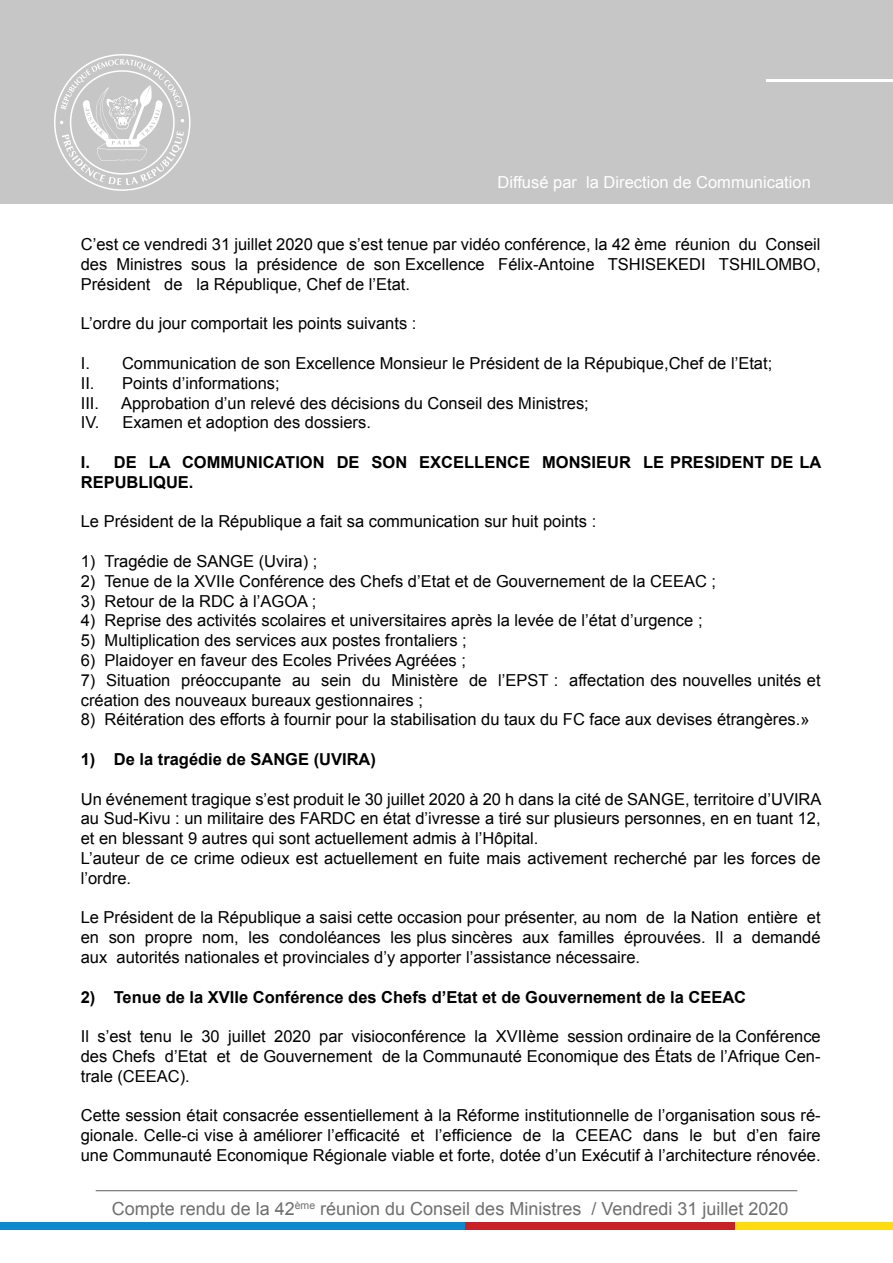
<style>
.page{position:relative;width:893px;height:1263px;background:#fff}
.page>*{position:absolute;margin:0;border:0;box-sizing:border-box;transform-origin:0 0}
.t1{font:18px "Arial";color:#706f6f}
.t2{font:16.5px/19.8px "Arial";color:#000;text-align:justify}
.t3{font:700 16.5px/19.8px "Arial";color:#000}
.t4{font:16.5px "Arial";color:#fff}
</style>
<div class="page">
<div style="left:0;top:0;width:893px;height:204px;background:#c7c6c6"></div>
<hr style="left:767px;top:79px;width:126px;height:3px;background:#fff">
<svg style="left:54px;top:54px;width:137px;height:137px"></svg>
<hr style="left:96px;top:1190px;width:701px;height:1px;background:#706f6f">
<div style="left:0;top:1222px;width:465px;height:7px;background:#0f89cb"></div>
<div style="left:465px;top:1222px;width:271px;height:7px;background:#c92128"></div>
<div style="left:736px;top:1222px;width:157px;height:7px;background:#ffdb0f"></div>
<p class="t4" style="left:497px;top:171px;width:315px">Diffusé par la Direction de Communication</p>
<p class="t2" style="left:81px;top:235px;width:741px">C’est ce vendredi 31 juillet 2020 que s’est tenue par vidéo conférence, la 42 ème réunion du Conseil des Ministres sous la présidence de son Excellence Félix-Antoine TSHISEKEDI TSHILOMBO, Président de la République, Chef de l’Etat.</p>
<p class="t2" style="left:81px;top:314px;width:337px">L’ordre du jour comportait les points suivants :</p>
<p class="t2" style="left:81px;top:353px;width:693px;text-align:left">I. Communication de son Excellence Monsieur le Président de la Répubique,Chef de l’Etat;<br>II. Points d’informations;<br>III.</p>
<p class="t2" style="left:81px;top:393px;width:510px;text-indent:40px">Approbation d’un relevé des décisions du Conseil des Ministres;<br>IV. Examen et adoption des dossiers.</p>
<p class="t3" style="left:81px;top:453px;width:742px">I. DE LA COMMUNICATION DE SON EXCELLENCE MONSIEUR LE PRESIDENT DE LA<br>REPUBLIQUE.</p>
<p class="t2" style="left:81px;top:512px;width:517px">Le Président de la République a fait sa communication sur huit points :</p>
<p class="t2" style="left:81px;top:551px;width:238px">1) Tragédie de SANGE (Uvira) ;</p>
<p class="t2" style="left:81px;top:571px;width:637px">2) Tenue de la XVIIe Conférence des Chefs d’Etat et de Gouvernement de la CEEAC ;</p>
<p class="t2" style="left:81px;top:591px;width:237px">3) Retour de la RDC à l’AGOA ;</p>
<p class="t2" style="left:81px;top:611px;width:623px">4) Reprise des activités scolaires et universitaires après la levée de l’état d’urgence ;</p>
<p class="t2" style="left:81px;top:631px;width:388px">5) Multiplication des services aux postes frontaliers ;</p>
<p class="t2" style="left:81px;top:650px;width:387px">6) Plaidoyer en faveur des Ecoles Privées Agréées ;</p>
<p class="t2" style="left:81px;top:670px;width:741px">7) Situation préoccupante au sein du Ministère de l’EPST : affectation des nouvelles unités et création des nouveaux bureaux gestionnaires ;</p>
<p class="t2" style="left:81px;top:710px;width:730px">8) Réitération des efforts à fournir pour la stabilisation du taux du FC face aux devises étrangères.»</p>
<p class="t3" style="left:81px;top:750px;width:297px">1) De la tragédie de SANGE (UVIRA)</p>
<p class="t2" style="left:81px;top:789px;width:742px;text-align:left">Un événement tragique s’est produit le 30 juillet 2020 à 20 h dans la cité de SANGE, territoire d’UVIRA au Sud-Kivu : un militaire des FARDC en état d’ivresse a tiré sur plusieurs personnes, en en tuant 12, et en blessant 9 autres qui sont actuellement admis à l’Hôpital.<br>L’auteur de ce crime odieux est actuellement en fuite mais activement recherché par les forces de l’ordre.</p>
<p class="t2" style="left:81px;top:908px;width:741px">Le Président de la République a saisi cette occasion pour présenter, au nom de la Nation entière et en son propre nom, les condoléances les plus sincères aux familles éprouvées. Il a demandé aux autorités nationales et provinciales d’y apporter l’assistance nécessaire.</p>
<p class="t3" style="left:81px;top:987px;width:667px">2) Tenue de la XVIIe Conférence des Chefs d’Etat et de Gouvernement de la CEEAC</p>
<p class="t2" style="left:81px;top:1027px;width:741px">Il s’est tenu le 30 juillet 2020 par visioconférence la XVIIème session ordinaire de la Conférence des Chefs d’Etat et de Gouvernement de la Communauté Economique des États de l’Afrique Cen&shy;trale (CEEAC).</p>
<p class="t2" style="left:81px;top:1106px;width:741px">Cette session était consacrée essentiellement à la Réforme institutionnelle de l’organisation sous ré&shy;gionale. Celle-ci vise à améliorer l’efficacité et l’efficience de la CEEAC dans le but d’en faire une Communauté Economique Régionale viable et forte, dotée d’un Exécutif à l’architecture rénovée.</p>
<p class="t1" style="left:112px;top:1197px;width:678px">Compte rendu de la 42<sup>ème</sup> réunion du Conseil des Ministres / Vendredi 31 juillet 2020</p>
</div>
